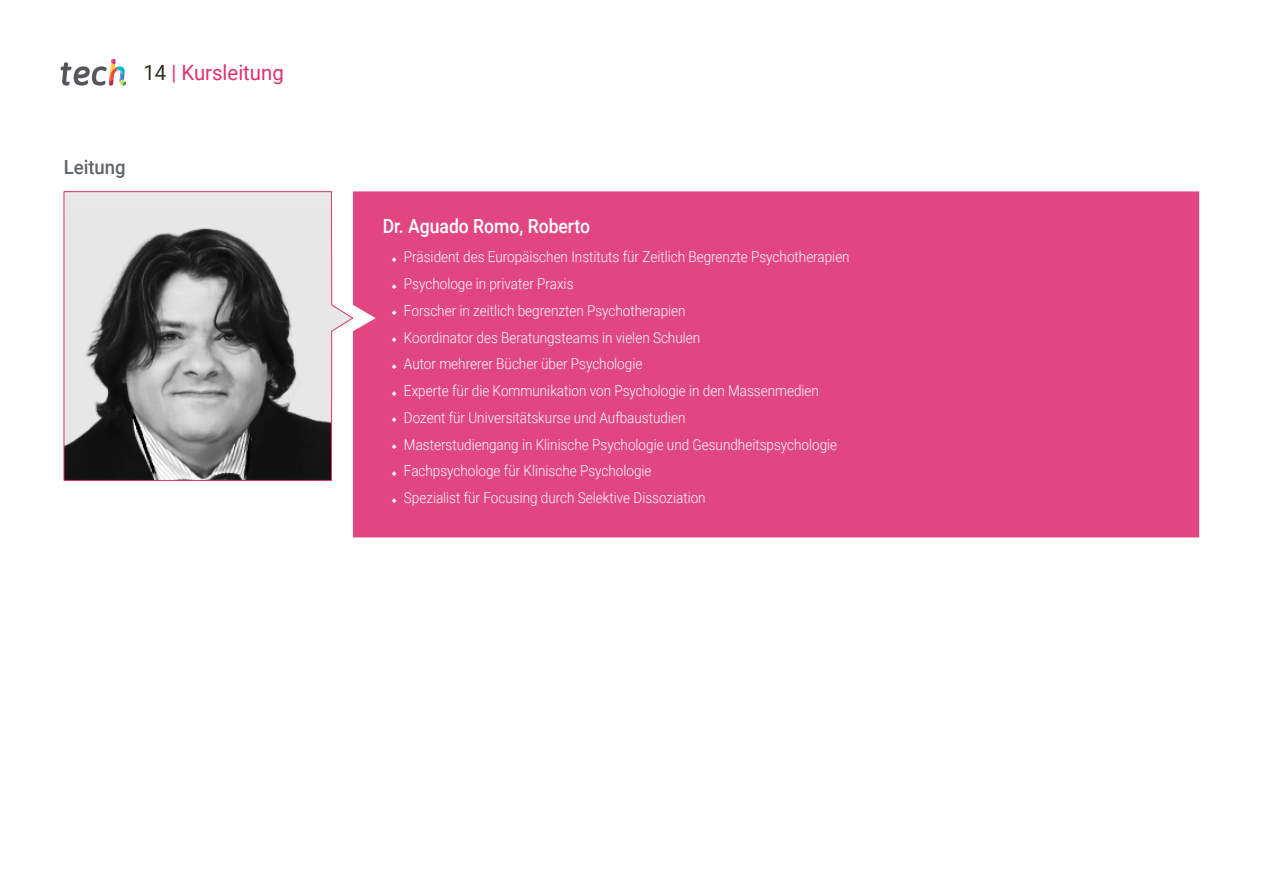
<style>
.page{position:relative;width:1263px;height:893px;background:#fff}
.page>*{position:absolute;margin:0;border:0;box-sizing:border-box;transform-origin:0 0}
.t1{font:21px "Roboto";color:#df3173}
.t2{font:500 19.5px "Roboto";color:#fff;scale:.9 1}
.t3{font:500 19.5px "Roboto";color:#61646a;scale:.95 1}
.t4{font:300 15px/26.7px "Roboto";color:#fff;scale:.9 1}
.s1{color:#312e20}
</style>
<div class="page">
<svg style="left:61px;top:59px;width:65px;height:27px"></svg>
<div style="left:353px;top:191px;width:846px;height:346px;background:#e24681"></div>
<svg style="left:64px;top:191px;width:289px;height:290px;background:#989697"></svg>
<svg style="left:392px;top:257px;width:5px;height:5px"></svg>
<svg style="left:392px;top:284px;width:5px;height:5px"></svg>
<svg style="left:392px;top:310px;width:5px;height:5px"></svg>
<svg style="left:392px;top:337px;width:5px;height:5px"></svg>
<svg style="left:392px;top:364px;width:5px;height:5px"></svg>
<svg style="left:392px;top:391px;width:5px;height:5px"></svg>
<svg style="left:392px;top:417px;width:5px;height:5px"></svg>
<svg style="left:392px;top:444px;width:5px;height:5px"></svg>
<svg style="left:392px;top:471px;width:5px;height:5px"></svg>
<svg style="left:392px;top:498px;width:5px;height:5px"></svg>
<h1 class="t1" style="left:144px;top:57px;width:142px"><span class="s1">14</span> | Kursleitung</h1>
<h2 class="t3" style="left:64px;top:154px;width:67px">Leitung</h2>
<h2 class="t2" style="left:383px;top:212px;width:232px">Dr. Aguado Romo, Roberto</h2>
<p class="t4" style="left:404px;top:243px;width:497px">Präsident des Europäischen Instituts für Zeitlich Begrenzte Psychotherapien Psychologe in privater Praxis<br>Forscher in zeitlich begrenzten Psychotherapien<br>Koordinator des Beratungsteams in vielen Schulen<br>Autor mehrerer Bücher über Psychologie<br>Experte für die Kommunikation von Psychologie in den Massenmedien Dozent für Universitätskurse und Aufbaustudien<br>Masterstudiengang in Klinische Psychologie und Gesundheitspsychologie Fachpsychologe für Klinische Psychologie<br>Spezialist für Focusing durch Selektive Dissoziation</p>
</div>
